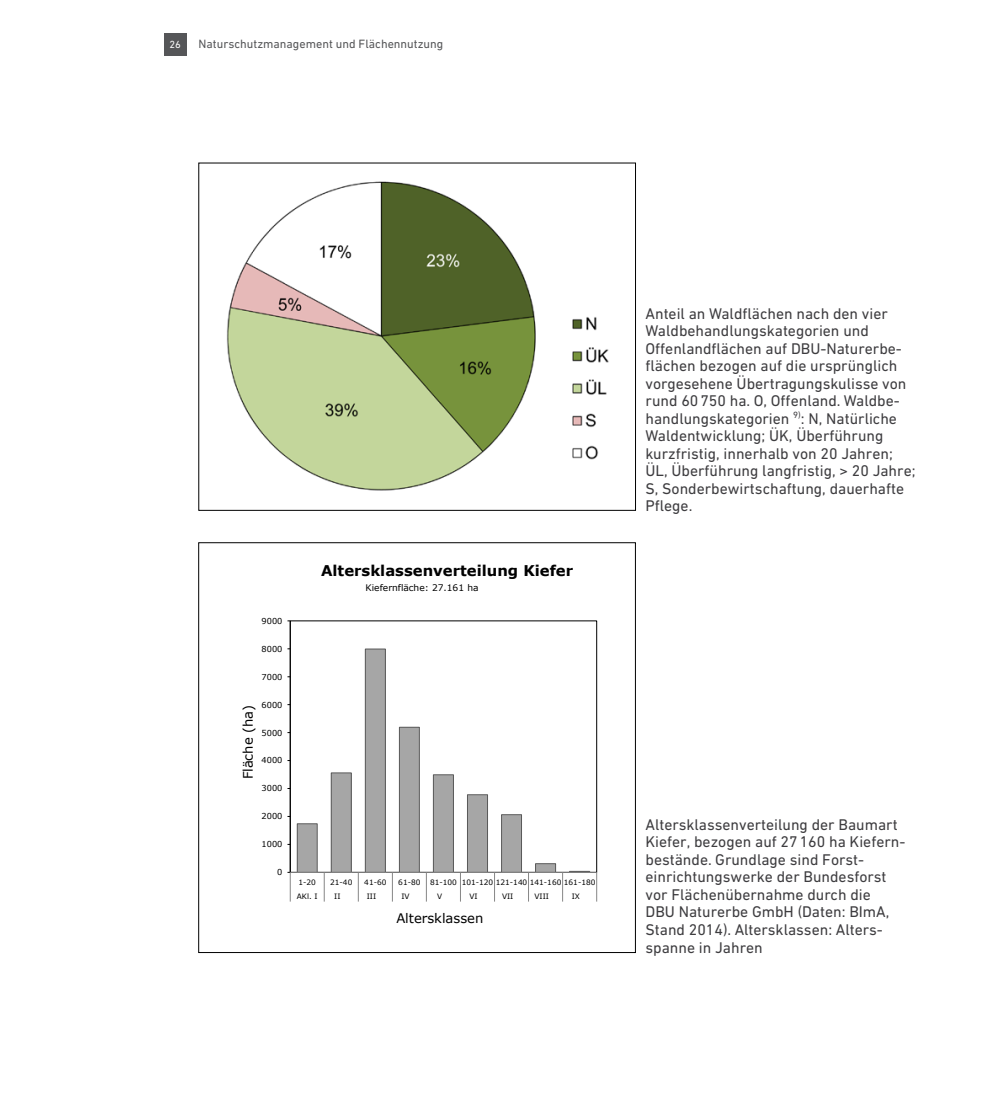
<style>
.page{position:relative;width:993px;height:1117px;background:#fff}
.page>*{position:absolute;margin:0;border:0;box-sizing:border-box;transform-origin:0 0}
.t1{font:15.75px/17.5px "DIN Next W1 G";color:#3e3d40}
.t2{font:700 14.88px "Verdana";color:#000}
.t3{font:13.12px "Verdana";color:#000}
.t4{font:12.25px "DIN Next W1 G";color:#555658}
.t5{font:10.5px "DIN Next W1 G";color:#fff}
.t6{font:9.1px "Verdana";color:#000}
.t7{font:8.22px "Verdana";color:#000}
.t8{font:7.35px "Verdana";color:#000}
</style>
<div class="page">
<div style="left:164px;top:33px;width:22px;height:22px;background:#555658"></div>
<img style="left:226px;top:181px;width:383px;height:310px">
<div style="left:297px;top:823px;width:20px;height:49px;background:#a6a6a6"></div>
<div style="left:297px;top:823px;width:20px;height:49px;border:1px solid #595959"></div>
<div style="left:331px;top:772px;width:20px;height:100px;background:#a6a6a6"></div>
<div style="left:331px;top:772px;width:20px;height:100px;border:1px solid #595959"></div>
<div style="left:365px;top:649px;width:20px;height:223px;background:#a6a6a6"></div>
<div style="left:365px;top:648px;width:20px;height:224px;border:1px solid #595959"></div>
<div style="left:399px;top:727px;width:20px;height:145px;background:#a6a6a6"></div>
<div style="left:399px;top:726px;width:20px;height:146px;border:1px solid #595959"></div>
<div style="left:433px;top:774px;width:20px;height:98px;background:#a6a6a6"></div>
<div style="left:433px;top:774px;width:20px;height:98px;border:1px solid #595959"></div>
<div style="left:467px;top:794px;width:20px;height:78px;background:#a6a6a6"></div>
<div style="left:467px;top:794px;width:20px;height:78px;border:1px solid #595959"></div>
<div style="left:501px;top:814px;width:20px;height:58px;background:#a6a6a6"></div>
<div style="left:501px;top:814px;width:20px;height:58px;border:1px solid #595959"></div>
<div style="left:535px;top:863px;width:20px;height:9px;background:#a6a6a6"></div>
<div style="left:535px;top:863px;width:20px;height:9px;border:1px solid #595959"></div>
<hr style="left:290px;top:620px;width:1px;height:252px;background:#000">
<hr style="left:290px;top:871px;width:306px;height:1px;background:#868686">
<svg style="left:287px;top:871px;width:4px;height:30px"></svg>
<svg style="left:324px;top:872px;width:1px;height:29px"></svg>
<svg style="left:358px;top:872px;width:1px;height:29px"></svg>
<svg style="left:392px;top:872px;width:1px;height:29px"></svg>
<svg style="left:426px;top:872px;width:1px;height:29px"></svg>
<svg style="left:460px;top:872px;width:1px;height:29px"></svg>
<svg style="left:494px;top:872px;width:1px;height:29px"></svg>
<svg style="left:528px;top:872px;width:1px;height:29px"></svg>
<svg style="left:562px;top:872px;width:1px;height:29px"></svg>
<svg style="left:596px;top:872px;width:1px;height:29px"></svg>
<p class="t5" style="left:169px;top:38px;width:13px">26</p>
<p class="t4" style="left:198px;top:37px;width:246px">Naturschutzmanagement und Flächennutzung</p>
<p class="t7" style="left:261px;top:615px;width:22px">9000</p>
<p class="t7" style="left:261px;top:642px;width:22px">8000</p>
<p class="t7" style="left:261px;top:670px;width:22px">7000</p>
<p class="t7" style="left:261px;top:698px;width:22px">6000</p>
<p class="t3" style="left:239px;top:779px;width:76px;rotate:-90deg">Fläche (ha)</p>
<p class="t7" style="left:261px;top:726px;width:22px">5000</p>
<p class="t7" style="left:261px;top:754px;width:22px">4000</p>
<p class="t7" style="left:261px;top:782px;width:22px">3000</p>
<p class="t7" style="left:261px;top:810px;width:22px">2000</p>
<p class="t7" style="left:261px;top:838px;width:22px">1000</p>
<p class="t7" style="left:277px;top:866px;width:7px">0</p>
<p class="t2" style="left:321px;top:559px;width:253px">Altersklassenverteilung Kiefer</p>
<p class="t6" style="left:365px;top:581px;width:114px">Kiefernfläche: 27.161 ha</p>
<p class="t8" style="left:298px;top:876px;width:19px">1-20</p>
<p class="t8" style="left:330px;top:876px;width:24px">21-40</p>
<p class="t8" style="left:364px;top:876px;width:24px">41-60</p>
<p class="t8" style="left:398px;top:876px;width:24px">61-80</p>
<p class="t8" style="left:430px;top:876px;width:167px">81-100 101-120 121-140 141-160 161-180</p>
<p class="t8" style="left:297px;top:891px;width:22px">AKl. I</p>
<p class="t8" style="left:334px;top:891px;width:8px">II</p>
<p class="t8" style="left:366px;top:891px;width:11px">III</p>
<p class="t8" style="left:401px;top:891px;width:10px">IV</p>
<p class="t8" style="left:437px;top:891px;width:7px">V</p>
<p class="t8" style="left:469px;top:891px;width:10px">VI</p>
<p class="t8" style="left:502px;top:891px;width:13px">VII</p>
<p class="t8" style="left:534px;top:891px;width:16px">VIII</p>
<p class="t8" style="left:571px;top:891px;width:10px">IX</p>
<p class="t3" style="left:396px;top:909px;width:88px">Altersklassen</p>
<p class="t1" style="left:645px;top:304px;width:271px">Anteil an Waldflächen nach den vier Waldbehandlungskategorien und Offenlandflächen auf DBU-Naturerbe&shy;flächen bezogen auf die ursprünglich vorgesehene Übertragungskulisse von rund 60750 ha. O, Offenland. Waldbe&shy;handlungskategorien <sup>9)</sup>: N, Natürliche Waldentwicklung; ÜK, Überführung kurzfristig, innerhalb von 20 Jahren; ÜL, Überführung langfristig, &gt; 20 Jahre; S, Sonderbewirtschaftung, dauerhafte Pflege.</p>
<p class="t1" style="left:645px;top:815px;width:260px">Altersklassenverteilung der Baumart Kiefer, bezogen auf 27160 ha Kiefern&shy;bestände. Grundlage sind Forst&shy;einrichtungswerke der Bundesforst vor Flächenübernahme durch die DBU Naturerbe GmbH (Daten: BImA, Stand 2014). Altersklassen: Alters&shy;spanne in Jahren</p>
</div>
